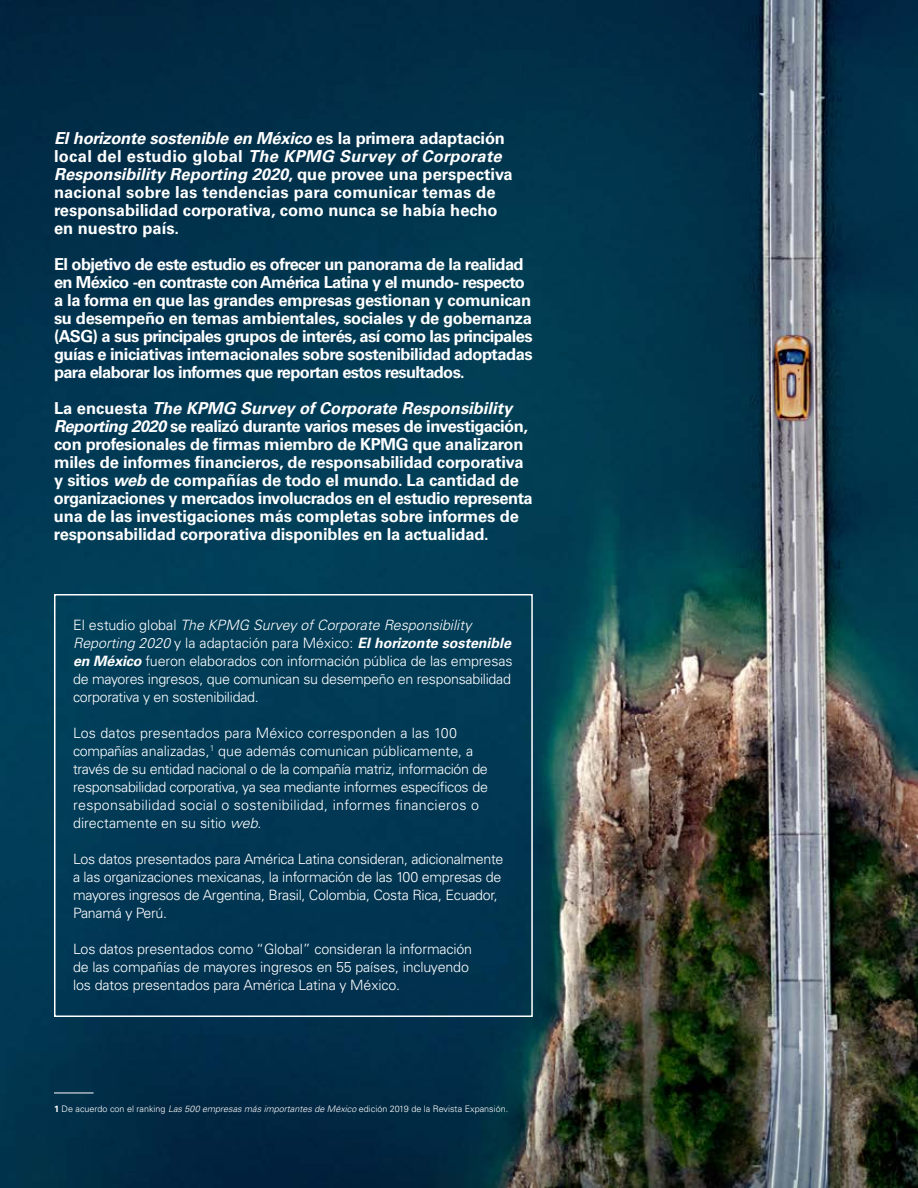
<style>
.page{position:relative;width:918px;height:1188px;background:#fff}
.page>*{position:absolute;margin:0;border:0;box-sizing:border-box;transform-origin:0 0}
.t1{font:700 16.5px/18px "Univers";letter-spacing:-.025em;color:#fff}
.t2{font:700 16.5px/18px "Univers";color:#fff}
.t3{font:300 14.25px/18px "Univers";letter-spacing:-.02em;color:#fff}
.t4{font:300 14.25px/18px "Univers";color:#fff}
.t5{font:300 9px "Univers";color:#fff}
.s1{font-style:italic}
.s2{font-weight:700;font-style:italic}
.s3{font-weight:700}
</style>
<div class="page">
<img style="left:0;top:0;width:918px;height:1188px">
<div style="left:54px;top:594px;width:479px;height:423px;border:2px solid #fff"></div>
<hr style="left:54px;top:1093px;width:40px;height:1px;background:#fff">
<p class="t2" style="left:54px;top:129px;width:460px"><span class="s1">El horizonte sostenible en México</span> es la primera adaptación local del estudio global <span class="s1">The KPMG Survey of Corporate Responsibility Reporting 2020</span>, que provee una perspectiva nacional sobre las tendencias para comunicar temas de responsabilidad corporativa, como nunca se había hecho en nuestro país.</p>
<p class="t1" style="left:54px;top:255px;width:480px">El objetivo de este estudio es ofrecer un panorama de la realidad en México -en contraste con América Latina y el mundo- respecto a la forma en que las grandes empresas gestionan y comunican su desempeño en temas ambientales, sociales y de gobernanza (ASG) a sus principales grupos de interés, así como las principales guías e iniciativas internacionales sobre sostenibilidad adoptadas para elaborar los informes que reportan estos resultados.</p>
<p class="t1" style="left:54px;top:399px;width:480px">La encuesta <span class="s1">The KPMG Survey of Corporate Responsibility Reporting 2020</span> se realizó durante varios meses de investigación, con profesionales de firmas miembro de KPMG que analizaron miles de informes financieros, de responsabilidad corporativa y sitios <span class="s1">web</span> de compañías de todo el mundo. La cantidad de organizaciones y mercados involucrados en el estudio representa una de las investigaciones más completas sobre informes de responsabilidad corporativa disponibles en la actualidad.</p>
<p class="t3" style="left:73px;top:616px;width:441px">El estudio global <span class="s1">The KPMG Survey of Corporate Responsibility Reporting 2020</span> y la adaptación para México: <span class="s2">El horizonte sostenible en México</span> fueron elaborados con información pública de las empresas de mayores ingresos, que comunican su desempeño en responsabilidad corporativa y en sostenibilidad.</p>
<p class="t4" style="left:73px;top:724px;width:417px">Los datos presentados para México corresponden a las 100 compañías analizadas,<sup>1</sup> que además comunican públicamente, a través de su entidad nacional o de la compañía matriz, información de responsabilidad corporativa, ya sea mediante informes específicos de responsabilidad social o sostenibilidad, informes financieros o directamente en su sitio <span class="s1">web</span>.</p>
<p class="t3" style="left:73px;top:850px;width:432px">Los datos presentados para América Latina consideran, adicionalmente a las organizaciones mexicanas, la información de las 100 empresas de mayores ingresos de Argentina, Brasil, Colombia, Costa Rica, Ecuador, Panamá y Perú.</p>
<p class="t3" style="left:73px;top:940px;width:401px">Los datos presentados como “Global” consideran la información de las compañías de mayores ingresos en 55 países, incluyendo los datos presentados para América Latina y México.</p>
<p class="t5" style="left:54px;top:1103px;width:456px"><span class="s3">1</span> De acuerdo con el ranking <span class="s1">Las 500 empresas más importantes de México</span> edición 2019 de la Revista Expansión.</p>
</div>
